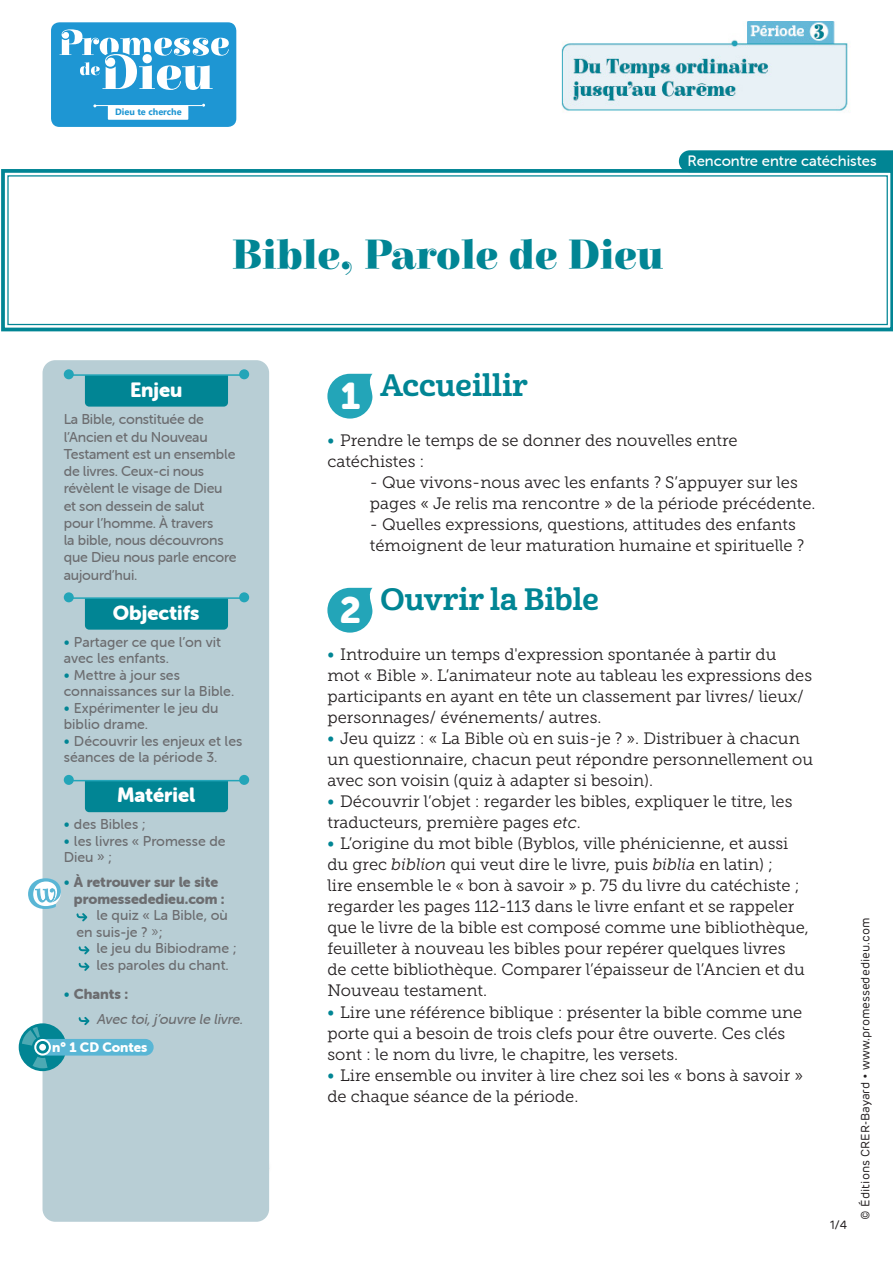
<style>
.page{position:relative;width:893px;height:1263px;background:#fff}
.page>*{position:absolute;margin:0;border:0;box-sizing:border-box;transform-origin:0 0}
.P01_Titre{font:900 42px "Elsie";color:#018594}
.t1{font:36.75px "Museo Sans Rounded 900";color:#fff}
.P02_Titre{font:30px "Cabrito Nor Bol";color:#018594}
.ENCADRÉS_Titre{font:20.25px "Museo Sans Rounded 900";color:#fff}
.P02_Txt_courant_LIST{font:16.5px/21px "Museo Slab 300";color:#231f20}
.t2{font:15px "Museo Sans Rounded 500";color:#fff}
.ENCADRÉS_Txt{font:14.25px/17.2px "Museo Sans Rounded 500";letter-spacing:-.015em;color:#6c6d70}
.ENCADRÉS_Txt_flèches{font:14.25px/16.5px "Museo Sans Rounded 500";color:#6c6d70}
.t3{font:14.25px/16.5px "Museo Sans Rounded 900";color:#6c6d70}
.ENCADRÉS_Txt_flèches-2{font:italic 14.25px "Museo Sans Rounded 500";color:#6c6d70}
.LOGO_CD_Txt{font:13.5px "Museo Sans Rounded 900";letter-spacing:-.005em;color:#fff}
.PÉRIODE_Titre{font:12px "Rubrik";color:#231f20}
.t4{font:700 9.15px "Gadugi";color:#1e96d3}
.s1{font-family:"Museo Sans Rounded 300";font-size:15px;color:#018594}
.s2{font-family:"Museo Slab 300"}
.s3{font-family:"Museo Sans Rounded 300";font-size:17.25px;color:#018594}
.s4{font-style:italic}
</style>
<div class="page">
<div style="left:679px;top:150px;width:214px;height:17px;background:#018594"></div>
<div style="left:51px;top:22px;width:185px;height:105px;background:#1e96d3;border-radius:8px"></div>
<svg style="left:59px;top:29px;width:170px;height:61px"></svg>
<div style="left:108px;top:105px;width:80px;height:15px;background:#fff"></div>
<hr style="left:95px;top:105px;width:107px;height:1px;background:#fff">
<img style="left:561px;top:22px;width:287px;height:89px">
<svg style="left:1px;top:167px;width:892px;height:165px"></svg>
<div style="left:7px;top:175px;width:881px;height:150px;border:1px solid #018594"></div>
<svg style="left:327px;top:374px;width:45px;height:45px"></svg>
<svg style="left:327px;top:588px;width:45px;height:45px"></svg>
<div style="left:43px;top:360px;width:226px;height:862px;background:#b8ced5;border-radius:13px"></div>
<div style="left:85px;top:376px;width:143px;height:31px;background:#018594"></div>
<hr style="left:69px;top:374px;width:175px;height:2px;background:#23a5b8">
<div style="left:64px;top:369px;width:10px;height:10px;background:#23a5b8;border-radius:50%"></div>
<div style="left:239px;top:369px;width:10px;height:10px;background:#23a5b8;border-radius:50%"></div>
<div style="left:85px;top:599px;width:143px;height:31px;background:#018594"></div>
<hr style="left:69px;top:597px;width:175px;height:2px;background:#23a5b8">
<div style="left:64px;top:592px;width:10px;height:10px;background:#23a5b8;border-radius:50%"></div>
<div style="left:239px;top:592px;width:10px;height:10px;background:#23a5b8;border-radius:50%"></div>
<div style="left:85px;top:781px;width:143px;height:31px;background:#018594"></div>
<hr style="left:69px;top:780px;width:175px;height:1px;background:#23a5b8">
<div style="left:64px;top:775px;width:10px;height:10px;background:#23a5b8;border-radius:50%"></div>
<div style="left:239px;top:775px;width:10px;height:10px;background:#23a5b8;border-radius:50%"></div>
<svg style="left:76px;top:913px;width:12px;height:9px"></svg>
<svg style="left:78px;top:946px;width:12px;height:25px"></svg>
<svg style="left:78px;top:1017px;width:12px;height:9px"></svg>
<svg style="left:28px;top:877px;width:33px;height:33px"></svg>
<div style="left:19px;top:1023px;width:48px;height:48px;background:#018594;border-radius:50%"></div>
<div style="left:39px;top:1039px;width:115px;height:16px;background:#59b6d5;border-radius:8px"></div>
<svg style="left:34px;top:1039px;width:17px;height:16px"></svg>
<div style="left:38px;top:1042px;width:9px;height:10px;background:#fff;border-radius:50%"></div>
<div style="left:36px;top:1041px;width:13px;height:12px;border:3px solid #018594;border-radius:50%"></div>
<svg style="left:32px;top:1057px;width:16px;height:11px"></svg>
<svg style="left:22px;top:1027px;width:18px;height:18px"></svg>
<p class="t4" style="left:115px;top:106px;width:68px">Dieu te cherche</p>
<p class="t2" style="left:688px;top:152px;width:191px">Rencontre entre catéchistes</p>
<p class="P01_Titre" style="left:232px;top:232px;width:433px">Bible, Parole de Dieu</p>
<p class="ENCADRÉS_Titre" style="left:130px;top:378px;width:54px">Enjeu</p>
<p class="ENCADRÉS_Txt" style="left:64px;top:411px;width:174px">La Bible, constituée de l’Ancien et du Nouveau<br>Testament est un ensemble de livres. Ceux-ci nous révèlent le visage de Dieu et son dessein de salut pour l’homme. À travers<br>la bible, nous découvrons que Dieu nous parle encore aujourd’hui.</p>
<p class="ENCADRÉS_Titre" style="left:113px;top:601px;width:88px">Objectifs</p>
<p class="ENCADRÉS_Txt" style="left:64px;top:633px;width:159px;line-height:16.5px"><span class="s1">•</span> Partager ce que l’on vit avec les enfants.</p>
<p class="ENCADRÉS_Txt" style="left:64px;top:666px;width:172px;line-height:16.5px"><span class="s1">•</span> Mettre à jour ses connaissances sur la Bible.</p>
<p class="ENCADRÉS_Txt" style="left:64px;top:699px;width:156px;line-height:16.5px"><span class="s1">•</span> Expérimenter le jeu du biblio drame.</p>
<p class="ENCADRÉS_Txt" style="left:64px;top:732px;width:180px;line-height:16.5px"><span class="s1">•</span> Découvrir les enjeux et les séances de la période 3.</p>
<p class="ENCADRÉS_Titre" style="left:117px;top:783px;width:80px">Matériel</p>
<p class="ENCADRÉS_Txt" style="left:64px;top:816px;width:83px"><span class="s1">•</span> des Bibles ;</p>
<p class="ENCADRÉS_Txt" style="left:64px;top:832px;width:163px;line-height:16.5px"><span class="s1">•</span> les livres « Promesse de<br>Dieu » ;</p>
<p class="t3" style="left:74px;top:874px;width:152px;text-indent:-10px"><span class="s1">•</span> À retrouver sur le site promessededieu.com :</p>
<p class="ENCADRÉS_Txt_flèches" style="left:77px;top:907px;width:153px;text-indent:20px">le quiz « La Bible, où en suis-je ? <span class="s2">»</span>;</p>
<p class="ENCADRÉS_Txt_flèches" style="left:97px;top:940px;width:142px">le jeu du Bibiodrame ;</p>
<p class="ENCADRÉS_Txt_flèches" style="left:97px;top:956px;width:134px">les paroles du chant.</p>
<p class="t3" style="left:64px;top:986px;width:66px"><span class="s1">•</span> Chants :</p>
<p class="ENCADRÉS_Txt_flèches-2" style="left:97px;top:1011px;width:151px">Avec toi,j ’ouvre le livre.</p>
<p class="LOGO_CD_Txt" style="left:52px;top:1040px;width:97px">n° 1 CD Contes</p>
<p class="P02_Titre" style="left:381px;top:366px;width:149px">Accueillir</p>
<p class="P02_Txt_courant_LIST" style="left:327px;top:430px;width:412px"><span class="s3">•</span> Prendre le temps de se donner des nouvelles entre catéchistes :</p>
<p class="P02_Txt_courant_LIST" style="left:370px;top:472px;width:447px">- Que vivons-nous avec les enfants ? S’appuyer sur les pages « Je relis ma rencontre » de la période précédente.</p>
<p class="P02_Txt_courant_LIST" style="left:370px;top:514px;width:436px">- Quelles expressions, questions, attitudes des enfants témoignent de leur maturation humaine et spirituelle ?</p>
<p class="P02_Titre" style="left:381px;top:580px;width:220px">Ouvrir la Bible</p>
<p class="P02_Txt_courant_LIST" style="left:327px;top:644px;width:486px"><span class="s3">•</span> Introduire un temps d'expression spontanée à partir du mot « Bible ». L’animateur note au tableau les expressions des participants en ayant en tête un classement par livres/ lieux/ personnages/ événements/ autres.</p>
<p class="P02_Txt_courant_LIST" style="left:327px;top:728px;width:487px"><span class="s3">•</span> Jeu quizz : « La Bible où en suis-je ? ». Distribuer à chacun un questionnaire, chacun peut répondre personnellement ou avec son voisin (quiz à adapter si besoin).</p>
<p class="P02_Txt_courant_LIST" style="left:327px;top:791px;width:467px"><span class="s3">•</span> Découvrir l’objet : regarder les bibles, expliquer le titre, les traducteurs, première pages <span class="s4">etc</span>.</p>
<p class="P02_Txt_courant_LIST" style="left:327px;top:833px;width:483px"><span class="s3">•</span> L’origine du mot bible (Byblos, ville phénicienne, et aussi du grec <span class="s4">biblion</span> qui veut dire le livre, puis <span class="s4">biblia</span> en latin) ;<br>lire ensemble le « bon à savoir » p. 75 du livre du catéchiste ; regarder les pages 112-113 dans le livre enfant et se rappeler que le livre de la bible est composé comme une bibliothèque, feuilleter à nouveau les bibles pour repérer quelques livres<br>de cette bibliothèque. Comparer l’épaisseur de l’Ancien et du Nouveau testament.</p>
<p class="P02_Txt_courant_LIST" style="left:327px;top:1001px;width:476px"><span class="s3">•</span> Lire une référence biblique : présenter la bible comme une porte qui a besoin de trois clefs pour être ouverte. Ces clés sont : le nom du livre, le chapitre, les versets.</p>
<p class="P02_Txt_courant_LIST" style="left:327px;top:1064px;width:477px"><span class="s3">•</span> Lire ensemble ou inviter à lire chez soi les « bons à savoir » de chaque séance de la période.</p>
<p class="t1" style="left:341px;top:375px;width:21px">1</p>
<p class="t1" style="left:340px;top:589px;width:23px">2</p>
<p class="PÉRIODE_Titre" style="left:830px;top:1217px;width:19px">1/4</p>
<p class="PÉRIODE_Titre" style="left:858px;top:1219px;width:304px;rotate:-90deg">© Éditions CRER-Bayard • www.promessededieu.com</p>
</div>
